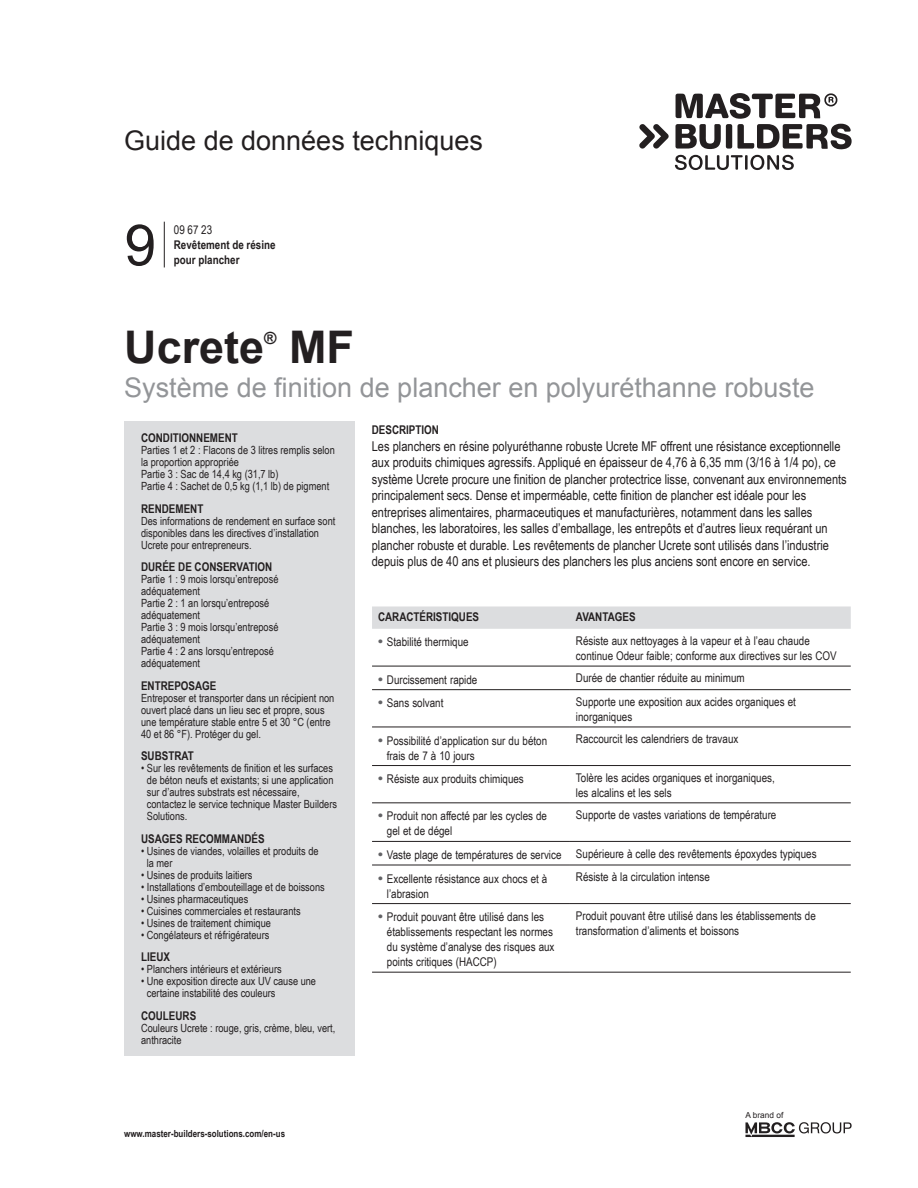
<style>
.page{position:relative;width:918px;height:1188px;background:#fff}
.page>*{position:absolute;margin:0;border:0;box-sizing:border-box;transform-origin:0 0}
.t1{font:57px "Arial";color:#231f20}
.Product_Name{font:700 45px "Arial";color:#231f20}
.Product_Name_Subhead{font:27px "Arial";color:#939598}
.t2{font:27px "Arial";color:#231f20}
.Product_Name-2{font:700 16.8px "Arial";color:#231f20}
.Body_Copy__indent{font:13.5px/16.5px "Arial Narrow";color:#231f20}
.Test_Data_Body_Copy{font:12px/15px "Arial Narrow";color:#231f20}
.Side_Block_Header{font:700 12px "Arial Narrow";color:#231f20}
.CSI_DIV__Main{font:700 12px/15px "Arial Narrow";color:#231f20}
.Test_Data_Chart_Titl{font:700 12px "Arial Narrow";color:#231f20}
.Headers_no_Rule{font:700 12px "Arial Narrow";color:#231f20}
.Side_Block_Body_Copy{font:11.25px/12px "Arial Narrow";color:#231f20}
.t3{font:700 9.75px "Arial Narrow";color:#231f20}
.t4{font:8.25px "Arial";color:#231f20}
.s1{font-weight:400}
.s2{font-family:"Arial";font-weight:700;font-size:13.5px;color:#636366}
</style>
<div class="page">
<svg style="left:745px;top:1122px;width:107px;height:15px"></svg>
<svg style="left:675px;top:155px;width:119px;height:15px"></svg>
<svg style="left:639px;top:124px;width:30px;height:25px"></svg>
<svg style="left:676px;top:93px;width:176px;height:56px"></svg>
<hr style="left:164px;top:222px;width:1px;height:45px;background:#231f20">
<div style="left:125px;top:422px;width:230px;height:634px;background:#dcdddf"></div>
<div style="left:372px;top:606px;width:479px;height:23px;background:#dcdddf"></div>
<hr style="left:372px;top:666px;width:198px;height:1px;background:#231f20">
<hr style="left:570px;top:666px;width:281px;height:1px;background:#231f20">
<hr style="left:372px;top:689px;width:198px;height:1px;background:#231f20">
<hr style="left:570px;top:689px;width:281px;height:1px;background:#231f20">
<hr style="left:372px;top:727px;width:198px;height:1px;background:#231f20">
<hr style="left:570px;top:727px;width:281px;height:1px;background:#231f20">
<hr style="left:372px;top:765px;width:198px;height:1px;background:#231f20">
<hr style="left:570px;top:765px;width:281px;height:1px;background:#231f20">
<hr style="left:372px;top:803px;width:198px;height:1px;background:#231f20">
<hr style="left:570px;top:803px;width:281px;height:1px;background:#231f20">
<hr style="left:372px;top:841px;width:198px;height:1px;background:#231f20">
<hr style="left:570px;top:841px;width:281px;height:1px;background:#231f20">
<hr style="left:372px;top:865px;width:198px;height:1px;background:#231f20">
<hr style="left:570px;top:865px;width:281px;height:1px;background:#231f20">
<hr style="left:372px;top:903px;width:198px;height:1px;background:#231f20">
<hr style="left:570px;top:903px;width:281px;height:1px;background:#231f20">
<hr style="left:372px;top:972px;width:198px;height:1px;background:#231f20">
<hr style="left:570px;top:972px;width:281px;height:1px;background:#231f20">
<h3 class="t2" style="left:124px;top:122px;width:360px">Guide de données techniques</h3>
<p class="t1" style="left:124px;top:208px;width:33px">9</p>
<p class="CSI_DIV__Main" style="left:174px;top:222px;width:103px"><span class="s1">09 67 23<br></span>Revêtement de résine</p>
<p class="CSI_DIV__Main" style="left:174px;top:252px;width:67px">pour plancher</p>
<p class="Product_Name" style="left:124px;top:317px;width:142px">Ucrete</p>
<p class="Product_Name-2" style="left:264px;top:327px;width:14px">®</p>
<p class="Product_Name" style="left:289px;top:317px;width:66px">MF</p>
<p class="Product_Name_Subhead" style="left:124px;top:370px;width:692px">Système de finition de plancher en polyuréthanne robuste</p>
<p class="Side_Block_Header" style="left:141px;top:431px;width:98px">CONDITIONNEMENT</p>
<p class="Side_Block_Body_Copy" style="left:141px;top:444px;width:195px">Parties 1 et 2 : Flacons de 3 litres remplis selon la proportion appropriée</p>
<p class="Side_Block_Body_Copy" style="left:141px;top:468px;width:139px">Partie 3 : Sac de 14,4 kg (31,7 lb)</p>
<p class="Side_Block_Body_Copy" style="left:141px;top:480px;width:190px">Partie 4 : Sachet de 0,5 kg (1,1 lb) de pigment</p>
<p class="Side_Block_Header" style="left:141px;top:502px;width:64px">RENDEMENT</p>
<p class="Side_Block_Body_Copy" style="left:141px;top:514px;width:196px">Des informations de rendement en surface sont disponibles dans les directives d’installation<br>Ucrete pour entrepreneurs.</p>
<p class="Side_Block_Header" style="left:141px;top:560px;width:133px">DURÉE DE CONSERVATION</p>
<p class="Side_Block_Body_Copy" style="left:141px;top:573px;width:139px">Partie 1 : 9 mois lorsqu’entreposé adéquatement</p>
<p class="Side_Block_Body_Copy" style="left:141px;top:597px;width:130px">Partie 2 : 1 an lorsqu’entreposé</p>
<p class="Side_Block_Body_Copy" style="left:141px;top:609px;width:60px">adéquatement</p>
<p class="Side_Block_Body_Copy" style="left:141px;top:621px;width:139px">Partie 3 : 9 mois lorsqu’entreposé</p>
<p class="Side_Block_Body_Copy" style="left:141px;top:633px;width:60px">adéquatement</p>
<p class="Side_Block_Body_Copy" style="left:141px;top:645px;width:134px">Partie 4 : 2 ans lorsqu’entreposé</p>
<p class="Side_Block_Body_Copy" style="left:141px;top:657px;width:60px">adéquatement</p>
<p class="Side_Block_Header" style="left:141px;top:679px;width:77px">ENTREPOSAGE</p>
<p class="Side_Block_Body_Copy" style="left:141px;top:691px;width:195px">Entreposer et transporter dans un récipient non ouvert placé dans un lieu sec et propre, sous une température stable entre 5 et 30 °C (entre 40 et 86 °F). Protéger du gel.</p>
<p class="Side_Block_Header" style="left:141px;top:749px;width:54px">SUBSTRAT</p>
<p class="Side_Block_Body_Copy" style="left:147px;top:762px;width:192px;text-indent:-6px">• Sur les revêtements de finition et les surfaces de béton neufs et existants; si une application sur d’autres substrats est nécessaire, contactez le service technique Master Builders Solutions.</p>
<p class="Side_Block_Header" style="left:141px;top:832px;width:125px">USAGES RECOMMANDÉS</p>
<p class="Side_Block_Body_Copy" style="left:147px;top:844px;width:173px;text-indent:-6px">• Usines de viandes, volailles et produits de la mer</p>
<p class="Side_Block_Body_Copy" style="left:141px;top:868px;width:113px">• Usines de produits laitiers</p>
<p class="Side_Block_Body_Copy" style="left:141px;top:880px;width:185px">• Installations d’embouteillage et de boissons</p>
<p class="Side_Block_Body_Copy" style="left:141px;top:892px;width:109px">• Usines pharmaceutiques</p>
<p class="Side_Block_Body_Copy" style="left:141px;top:904px;width:161px">• Cuisines commerciales et restaurants</p>
<p class="Side_Block_Body_Copy" style="left:141px;top:916px;width:131px">• Usines de traitement chimique</p>
<p class="Side_Block_Body_Copy" style="left:141px;top:928px;width:130px">• Congélateurs et réfrigérateurs</p>
<p class="Side_Block_Header" style="left:141px;top:950px;width:30px">LIEUX</p>
<p class="Side_Block_Body_Copy" style="left:141px;top:963px;width:142px">• Planchers intérieurs et extérieurs</p>
<p class="Side_Block_Body_Copy" style="left:147px;top:975px;width:171px;text-indent:-6px">• Une exposition directe aux UV cause une certaine instabilité des couleurs</p>
<p class="Side_Block_Header" style="left:141px;top:1009px;width:57px">COULEURS</p>
<p class="Side_Block_Body_Copy" style="left:141px;top:1021px;width:196px">Couleurs Ucrete : rouge, gris, crème, bleu, vert, anthracite</p>
<p class="Headers_no_Rule" style="left:372px;top:423px;width:69px">DESCRIPTION</p>
<p class="Body_Copy__indent" style="left:372px;top:437px;width:470px">Les planchers en résine polyuréthanne robuste Ucrete MF offrent une résistance exceptionnelle</p>
<p class="Body_Copy__indent" style="left:372px;top:454px;width:466px">aux produits chimiques agressifs. Appliqué en épaisseur de 4,76 à 6,35 mm (3/16 à 1/4 po), ce</p>
<p class="Body_Copy__indent" style="left:372px;top:470px;width:477px">système Ucrete procure une finition de plancher protectrice lisse, convenant aux environnements</p>
<p class="Body_Copy__indent" style="left:372px;top:487px;width:436px">principalement secs. Dense et imperméable, cette finition de plancher est idéale pour les</p>
<p class="Body_Copy__indent" style="left:372px;top:503px;width:459px">entreprises alimentaires, pharmaceutiques et manufacturières, notamment dans les salles blanches, les laboratoires, les salles d’emballage, les entrepôts et d’autres lieux requérant un plancher robuste et durable. Les revêtements de plancher Ucrete sont utilisés dans l’industrie depuis plus de 40 ans et plusieurs des planchers les plus anciens sont encore en service.</p>
<p class="Test_Data_Chart_Titl" style="left:378px;top:610px;width:103px">CARACTÉRISTIQUES</p>
<p class="Test_Data_Chart_Titl" style="left:576px;top:610px;width:61px">AVANTAGES</p>
<p class="Test_Data_Body_Copy" style="left:378px;top:634px;width:92px"><span class="s2">•</span> Stabilité thermique</p>
<p class="Test_Data_Body_Copy" style="left:576px;top:633px;width:262px">Résiste aux nettoyages à la vapeur et à l’eau chaude continue Odeur faible; conforme aux directives sur les COV</p>
<p class="Test_Data_Body_Copy" style="left:378px;top:671px;width:101px"><span class="s2">•</span> Durcissement rapide</p>
<p class="Test_Data_Body_Copy" style="left:576px;top:670px;width:170px">Durée de chantier réduite au minimum</p>
<p class="Test_Data_Body_Copy" style="left:378px;top:695px;width:67px"><span class="s2">•</span> Sans solvant</p>
<p class="Test_Data_Body_Copy" style="left:576px;top:694px;width:221px">Supporte une exposition aux acides organiques et inorganiques</p>
<p class="Test_Data_Body_Copy" style="left:387px;top:732px;width:162px;text-indent:-9px"><span class="s2">•</span> Possibilité d’application sur du béton frais de 7 à 10 jours</p>
<p class="Test_Data_Body_Copy" style="left:576px;top:731px;width:164px">Raccourcit les calendriers de travaux</p>
<p class="Test_Data_Body_Copy" style="left:378px;top:771px;width:147px"><span class="s2">•</span> Résiste aux produits chimiques</p>
<p class="Test_Data_Body_Copy" style="left:576px;top:770px;width:200px">Tolère les acides organiques et inorganiques,</p>
<p class="Test_Data_Body_Copy" style="left:576px;top:785px;width:97px">les alcalins et les sels</p>
<p class="Test_Data_Body_Copy" style="left:387px;top:808px;width:162px;text-indent:-9px"><span class="s2">•</span> Produit non affecté par les cycles de gel et de dégel</p>
<p class="Test_Data_Body_Copy" style="left:576px;top:807px;width:202px">Supporte de vastes variations de température</p>
<p class="Test_Data_Body_Copy" style="left:378px;top:847px;width:185px"><span class="s2">•</span> Vaste plage de températures de service</p>
<p class="Test_Data_Body_Copy" style="left:576px;top:846px;width:242px">Supérieure à celle des revêtements époxydes typiques</p>
<p class="Test_Data_Body_Copy" style="left:387px;top:870px;width:162px;text-indent:-9px"><span class="s2">•</span> Excellente résistance aux chocs et à l’abrasion</p>
<p class="Test_Data_Body_Copy" style="left:576px;top:869px;width:136px">Résiste à la circulation intense</p>
<p class="Test_Data_Body_Copy" style="left:387px;top:909px;width:169px;text-indent:-9px"><span class="s2">•</span> Produit pouvant être utilisé dans les établissements respectant les normes du système d’analyse des risques aux points critiques (HACCP)</p>
<p class="Test_Data_Body_Copy" style="left:576px;top:908px;width:241px">Produit pouvant être utilisé dans les établissements de</p>
<p class="Test_Data_Body_Copy" style="left:576px;top:923px;width:165px">transformation d’aliments et boissons</p>
<p class="t3" style="left:124px;top:1128px;width:162px">www.master-builders-solutions.com/en-us</p>
<p class="t4" style="left:745px;top:1110px;width:39px">A brand of</p>
</div>
